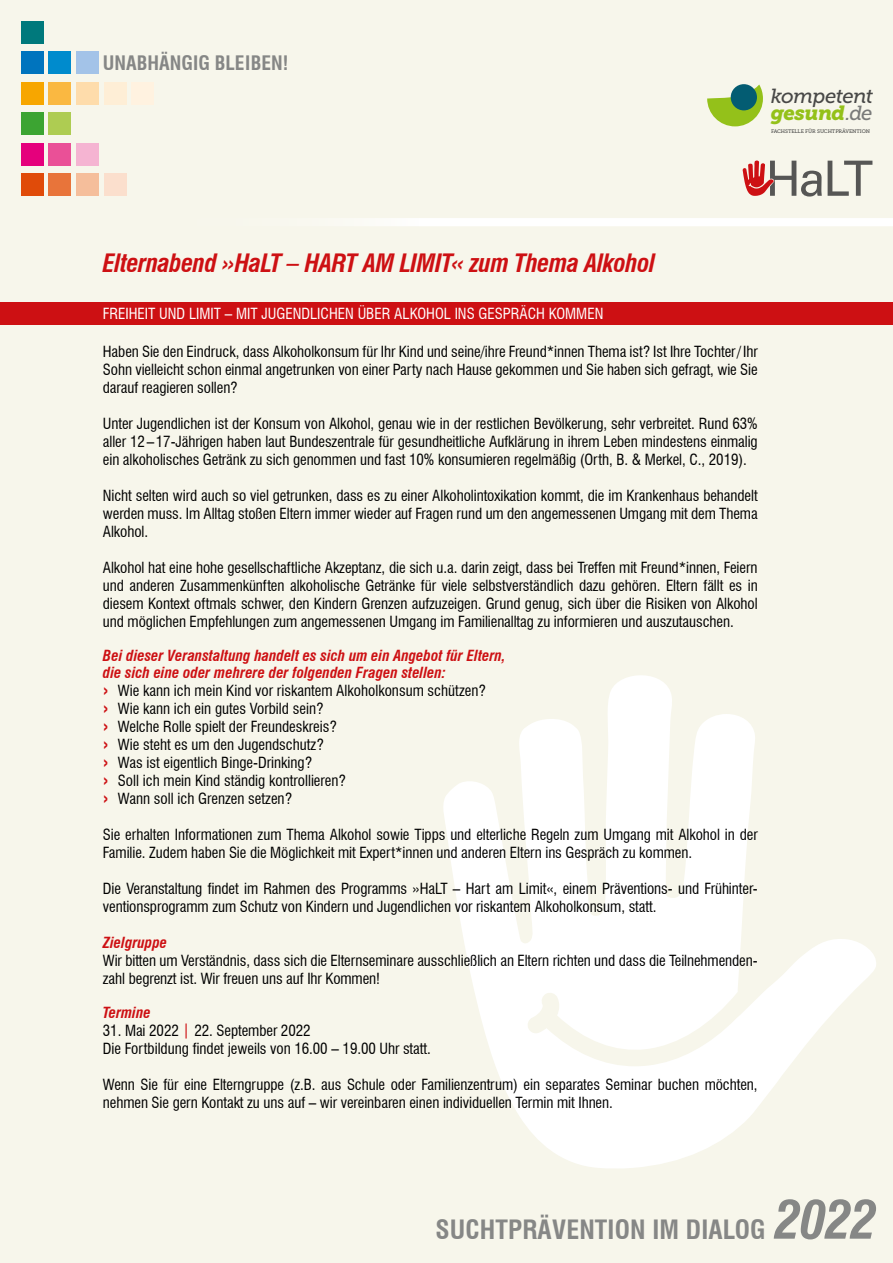
<style>
.page{position:relative;width:893px;height:1263px;background:#f7f6eb}
.page>*{position:absolute;margin:0;border:0;box-sizing:border-box;transform-origin:0 0}
.t1{font:700 condensed 25.95px "Swiss 721 BT";letter-spacing:.005em;color:#868786}
.t2{font:italic 700 condensed 24.75px "Swiss 721 BT";letter-spacing:-.02em;color:#cd1013}
.t3{font:italic 20.4px "Museo Slab 500";letter-spacing:-.04em;color:#484847}
.t4{font:italic 20.4px "Museo Slab 900";letter-spacing:-.03em;color:#94c11a}
.t5{font:700 condensed 19.5px "Swiss 721 BT";color:#868786}
.t6{font:condensed 15px/18px "Swiss 721 BT";letter-spacing:-.005em;color:#000}
.t7{font:italic 700 condensed 15px/16.5px "Swiss 721 BT";color:#cd1013}
.t8{font:condensed 15px "Swiss 721 BT";color:#fff}
.t9{font:5.1px "Museo Slab 500";letter-spacing:-.02em;color:#484847}
.s1{font-family:"Museo Slab 500";color:#7a7b7a}
.s2{font-weight:700;font-size:21px;color:#cd1013}
.s3{color:#cd1013}
.s4{font-style:italic;font-size:52.5px}
</style>
<div class="page">
<svg style="left:443px;top:675px;width:433px;height:493px;fill:#fff"></svg>
<div style="left:0;top:302px;width:893px;height:22px;background:#cd1013"></div>
<div style="left:0;top:218px;width:893px;height:8px;background:#fff"></div>
<div style="left:21px;top:21px;width:22px;height:22px;background:#00797c"></div>
<div style="left:21px;top:52px;width:22px;height:22px;background:#0074be"></div>
<div style="left:49px;top:52px;width:22px;height:22px;background:#008bcd"></div>
<div style="left:76px;top:52px;width:23px;height:22px;background:#a3c3e8"></div>
<div style="left:21px;top:82px;width:22px;height:22px;background:#f7a600"></div>
<div style="left:49px;top:82px;width:22px;height:22px;background:#fab841"></div>
<div style="left:104px;top:82px;width:22px;height:22px;background:#feeed6"></div>
<div style="left:76px;top:82px;width:23px;height:22px;background:#fedcab"></div>
<div style="left:132px;top:82px;width:22px;height:22px;background:#fff2e0"></div>
<div style="left:21px;top:113px;width:22px;height:22px;background:#3ca432"></div>
<div style="left:49px;top:113px;width:22px;height:22px;background:#aecc52"></div>
<div style="left:21px;top:143px;width:22px;height:22px;background:#e5007c"></div>
<div style="left:49px;top:143px;width:22px;height:22px;background:#ea5097"></div>
<div style="left:76px;top:143px;width:23px;height:22px;background:#f5b4d2"></div>
<div style="left:21px;top:173px;width:22px;height:22px;background:#e04b09"></div>
<div style="left:49px;top:173px;width:22px;height:22px;background:#e8743a"></div>
<div style="left:76px;top:173px;width:23px;height:22px;background:#f5be9b"></div>
<div style="left:104px;top:173px;width:22px;height:22px;background:#fbdfcd"></div>
<div style="left:0;top:218px;width:459px;height:10px;background:#f7f6eb"></div>
<svg style="left:707px;top:85px;width:56px;height:41px"></svg>
<div style="left:731px;top:84px;width:26px;height:26px;background:#035c72;border-radius:50%"></div>
<svg style="left:828px;top:161px;width:44px;height:35px"></svg>
<svg style="left:743px;top:160px;width:79px;height:37px"></svg>
<h3 class="t5" style="left:103px;top:51px;width:187px">UNABHÄNGIG BLEIBEN!</h3>
<h3 class="t3" style="left:771px;top:84px;width:104px">kompetent</h3>
<h3 class="t4" style="left:771px;top:101px;width:103px">gesund<span class="s1">.de</span></h3>
<p class="t9" style="left:771px;top:129px;width:100px">FACHSTELLE FÜR SUCHTPRÄVENTION</p>
<h2 class="t2" style="left:103px;top:248px;width:554px">Elternabend »HaLT – HART AM LIMIT« zum Thema Alkohol</h2>
<p class="t8" style="left:103px;top:305px;width:502px">FREIHEIT UND LIMIT – MIT JUGENDLICHEN ÜBER ALKOHOL INS GESPRÄCH KOMMEN</p>
<p class="t6" style="left:103px;top:342px;width:656px;text-align:justify">Haben Sie den Eindruck, dass Alkoholkonsum für Ihr Kind und seine/ihre Freund*innen Thema ist? Ist Ihre Tochter/Ihr Sohn vielleicht schon einmal angetrunken von einer Party nach Hause gekommen und Sie haben sich gefragt, wie Sie darauf reagieren sollen?</p>
<p class="t6" style="left:103px;top:414px;width:656px;text-align:justify">Unter Jugendlichen ist der Konsum von Alkohol, genau wie in der restlichen Bevölkerung, sehr verbreitet. Rund 63% aller 12–17-Jährigen haben laut Bundeszentrale für gesundheitliche Aufklärung in ihrem Leben mindestens einmalig ein alkoholisches Getränk zu sich genommen und fast 10% konsumieren regelmäßig (Orth, B. &amp; Merkel, C., 2019).</p>
<p class="t6" style="left:103px;top:486px;width:656px;text-align:justify">Nicht selten wird auch so viel getrunken, dass es zu einer Alkoholintoxikation kommt, die im Krankenhaus behandelt werden muss. Im Alltag stoßen Eltern immer wieder auf Fragen rund um den angemessenen Umgang mit dem Thema Alkohol.</p>
<p class="t6" style="left:103px;top:558px;width:656px;text-align:justify">Alkohol hat eine hohe gesellschaftliche Akzeptanz, die sich u.a. darin zeigt, dass bei Treffen mit Freund*innen, Feiern und anderen Zusammenkünften alkoholische Getränke für viele selbstverständlich dazu gehören. Eltern fällt es in diesem Kontext oftmals schwer, den Kindern Grenzen aufzuzeigen. Grund genug, sich über die Risiken von Alkohol und möglichen Empfehlungen zum angemessenen Umgang im Familienalltag zu informieren und auszutauschen.</p>
<p class="t7" style="left:103px;top:647px;width:404px">Bei dieser Veranstaltung handelt es sich um ein Angebot für Eltern, die sich eine oder mehrere der folgenden Fragen stellen:</p>
<p class="t6" style="left:103px;top:681px;width:384px"><span class="s2">›</span> Wie kann ich mein Kind vor riskantem Alkoholkonsum schützen? <span class="s2">›</span> Wie kann ich ein gutes Vorbild sein?<br><span class="s2">›</span> Welche Rolle spielt der Freundeskreis?<br><span class="s2">›</span> Wie steht es um den Jugendschutz?<br><span class="s2">›</span> Was ist eigentlich Binge-Drinking?<br><span class="s2">›</span> Soll ich mein Kind ständig kontrollieren?<br><span class="s2">›</span> Wann soll ich Grenzen setzen?</p>
<p class="t6" style="left:103px;top:825px;width:656px">Sie erhalten Informationen zum Thema Alkohol sowie Tipps und elterliche Regeln zum Umgang mit Alkohol in der<br>Familie. Zudem haben Sie die Möglichkeit mit Expert*innen und anderen Eltern ins Gespräch zu kommen.</p>
<p class="t6" style="left:103px;top:879px;width:656px">Die Veranstaltung findet im Rahmen des Programms »HaLT – Hart am Limit«, einem Präventions- und Frühinter&shy;ventionsprogramm zum Schutz von Kindern und Jugendlichen vor riskantem Alkoholkonsum, statt.</p>
<p class="t7" style="left:103px;top:934px;width:66px">Zielgruppe</p>
<p class="t6" style="left:103px;top:951px;width:656px">Wir bitten um Verständnis, dass sich die Elternseminare ausschließlich an Eltern richten und dass die Teilnehmenden&shy;zahl begrenzt ist. Wir freuen uns auf Ihr Kommen!</p>
<p class="t7" style="left:103px;top:1004px;width:49px">Termine</p>
<p class="t6" style="left:103px;top:1022px;width:329px">31. Mai 2022 <span class="s3">|</span> 22. September 2022<br>Die Fortbildung findet jeweils von 16.00 – 19.00 Uhr statt.</p>
<p class="t6" style="left:103px;top:1076px;width:656px">Wenn Sie für eine Elterngruppe (z.B. aus Schule oder Familienzentrum) ein separates Seminar buchen möchten, nehmen Sie gern Kontakt zu uns auf – wir vereinbaren einen individuellen Termin mit Ihnen.</p>
<h1 class="t1" style="left:435px;top:1213px;width:443px">SUCHTPRÄVENTION IM DIALOG <span class="s4">2022</span></h1>
</div>
